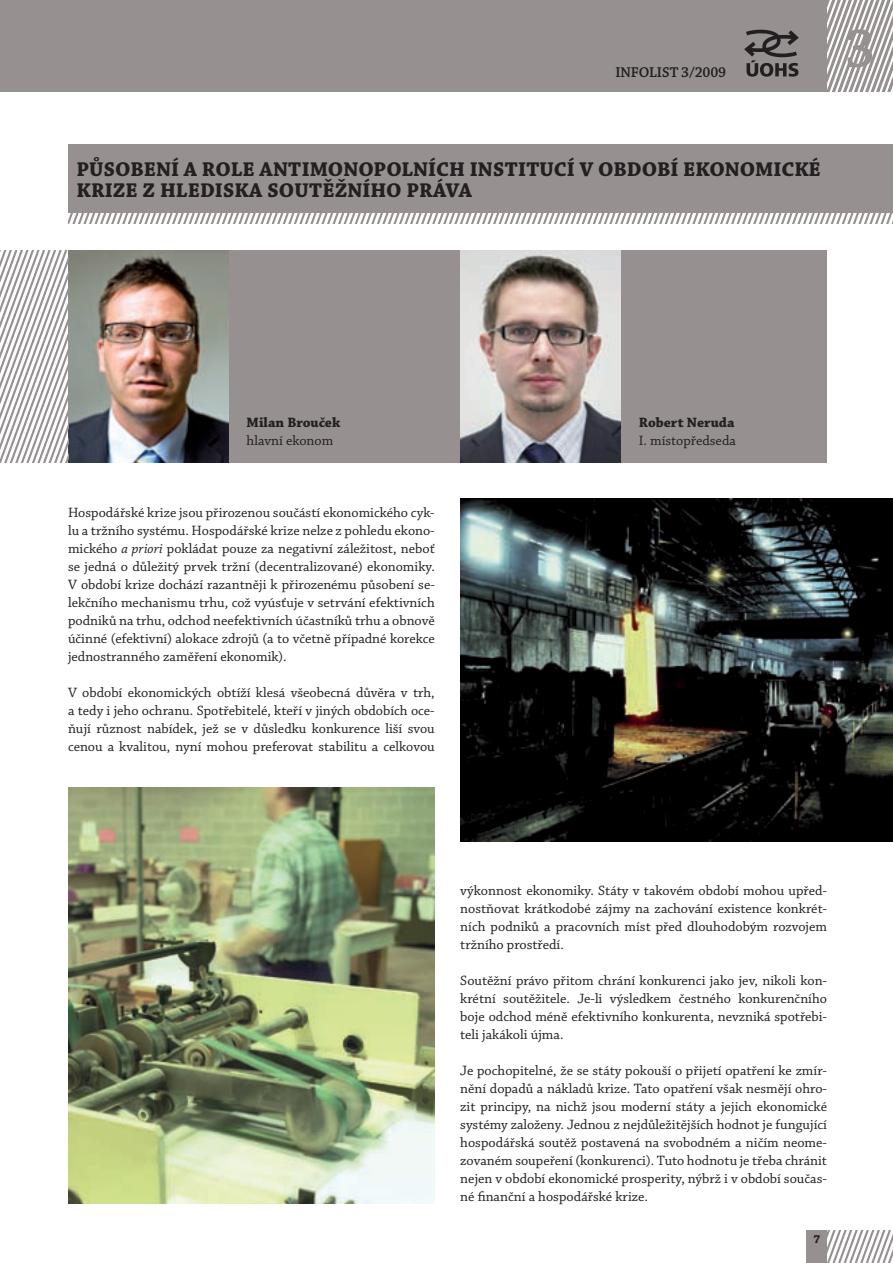
<style>
.page{position:relative;width:893px;height:1263px;background:#fff}
.page>*{position:absolute;margin:0;border:0;box-sizing:border-box;transform-origin:0 0}
.t1{font:600 57px "Chaparral Pro";color:#969190}
.t2{font:700 21px "Chaparral Pro";letter-spacing:.005em;color:#231f20}
.t3{font:600 15px "Chaparral Pro";letter-spacing:-.01em;color:#231f20}
.t4{font:14.25px/18px "Chaparral Pro";color:#231f20;text-align:justify}
.t5{font:700 14.25px "Chaparral Pro";color:#231f20}
.t6{font:700 12px "Chaparral Pro";color:#231f20}
.s1{font-style:italic}
</style>
<div class="page">
<svg style="left:827px;top:1230px;width:66px;height:33px"></svg>
<div style="left:807px;top:1230px;width:20px;height:33px;background:#969190"></div>
<div style="left:0;top:0;width:893px;height:91px;background:#969190"></div>
<svg style="left:744px;top:29px;width:55px;height:48px"></svg>
<svg style="left:827px;top:0;width:66px;height:91px"></svg>
<svg style="left:68px;top:213px;width:825px;height:10px"></svg>
<div style="left:68px;top:145px;width:825px;height:68px;background:#969190"></div>
<img style="left:68px;top:787px;width:367px;height:416px">
<img style="left:460px;top:499px;width:433px;height:342px">
<img style="left:68px;top:250px;width:162px;height:213px">
<img style="left:460px;top:250px;width:162px;height:213px">
<svg style="left:0;top:250px;width:68px;height:213px"></svg>
<div style="left:230px;top:250px;width:230px;height:213px;background:#969190"></div>
<div style="left:622px;top:250px;width:205px;height:213px;background:#969190"></div>
<p class="t3" style="left:615px;top:63px;width:112px">INFOLIST 3/2009</p>
<h1 class="t1" style="left:845px;top:16px;width:32px">3</h1>
<h2 class="t2" style="left:77px;top:157px;width:42px">PŮSOBEN</h2>
<h2 class="t2" style="left:171px;top:157px;width:104px">Í AROLEANTIMONOPO</h2>
<h2 class="t2" style="left:402px;top:157px;width:82px">LNÍCH INSTITUC</h2>
<h2 class="t2" style="left:567px;top:157px;width:47px">Í V OBDOB</h2>
<h2 class="t2" style="left:670px;top:157px;width:28px">Í EKONOMICKÉ</h2>
<h2 class="t2" style="left:77px;top:178px;width:13px">KRIZE</h2>
<h2 class="t2" style="left:143px;top:178px;width:59px">ZHLEDISKA</h2>
<h2 class="t2" style="left:267px;top:178px;width:15px">SOUTĚŽN</h2>
<h2 class="t2" style="left:362px;top:178px;width:58px">ÍHO PRÁ</h2>
<h2 class="t2" style="left:446px;top:178px;width:26px">VA</h2>
<p class="t5" style="left:247px;top:414px;width:95px">MILAN BROUČEK</p>
<p class="t4" style="left:247px;top:432px;width:88px">hlavní ekonom</p>
<p class="t4" style="left:68px;top:504px;width:368px">Hospodářské krize jsou přirozenou součástí ekonomického cyk&shy;lu a tržního systému. Hospodářské krize nelze z pohledu ekono&shy;mického <span class="s1">a priori</span> pokládat pouze za negativní záležitost, neboť se jedná o důležitý prvek tržní (decentralizované) ekonomiky.<br>V období krize dochází razantněji k přirozenému působení se&shy;lekčního mechanismu trhu, což vyúsťuje v setrvání efektivních podniků na trhu, odchod neefektivních účastníků trhu a obnově účinné (efektivní) alokace zdrojů (a to včetně případné korekce jednostranného zaměření ekonomik).</p>
<p class="t4" style="left:68px;top:684px;width:368px">V období ekonomických obtíží klesá všeobecná důvěra v trh, a tedy i jeho ochranu. Spotřebitelé, kteří v jiných obdobích oce&shy;ňují různost nabídek, jež se v důsledku konkurence liší svou cenou a kvalitou, nyní mohou preferovat stabilitu a celkovou</p>
<p class="t5" style="left:639px;top:414px;width:97px">ROBERT NERUDA</p>
<p class="t4" style="left:639px;top:432px;width:99px">I. místopředseda</p>
<p class="t4" style="left:460px;top:882px;width:368px">výkonnost ekonomiky. Státy v takovém období mohou upřed&shy;nostňovat krátkodobé zájmy na zachování existence konkrét&shy;ních podniků a pracovních míst před dlouhodobým rozvojem tržního prostředí.</p>
<p class="t4" style="left:460px;top:972px;width:368px">Soutěžní právo přitom chrání konkurenci jako jev, nikoli kon&shy;krétní soutěžitele. Je-li výsledkem čestného konkurenčního boje odchod méně efektivního konkurenta, nevzniká spotřebi&shy;teli jakákoli újma.</p>
<p class="t4" style="left:460px;top:1062px;width:368px">Je pochopitelné, že se státy pokouší o přijetí opatření ke zmír&shy;nění dopadů a nákladů krize. Tato opatření však nesmějí ohro&shy;zit principy, na nichž jsou moderní státy a jejich ekonomické systémy založeny. Jednou z nejdůležitějších hodnot je fungující hospodářská soutěž postavená na svobodném a ničím neome&shy;zovaném soupeření (konkurenci). Tuto hodnotu je třeba chránit nejen v období ekonomické prosperity, nýbrž i v období součas&shy;né finanční a hospodářské krize.</p>
<p class="t6" style="left:813px;top:1232px;width:8px">7</p>
</div>
